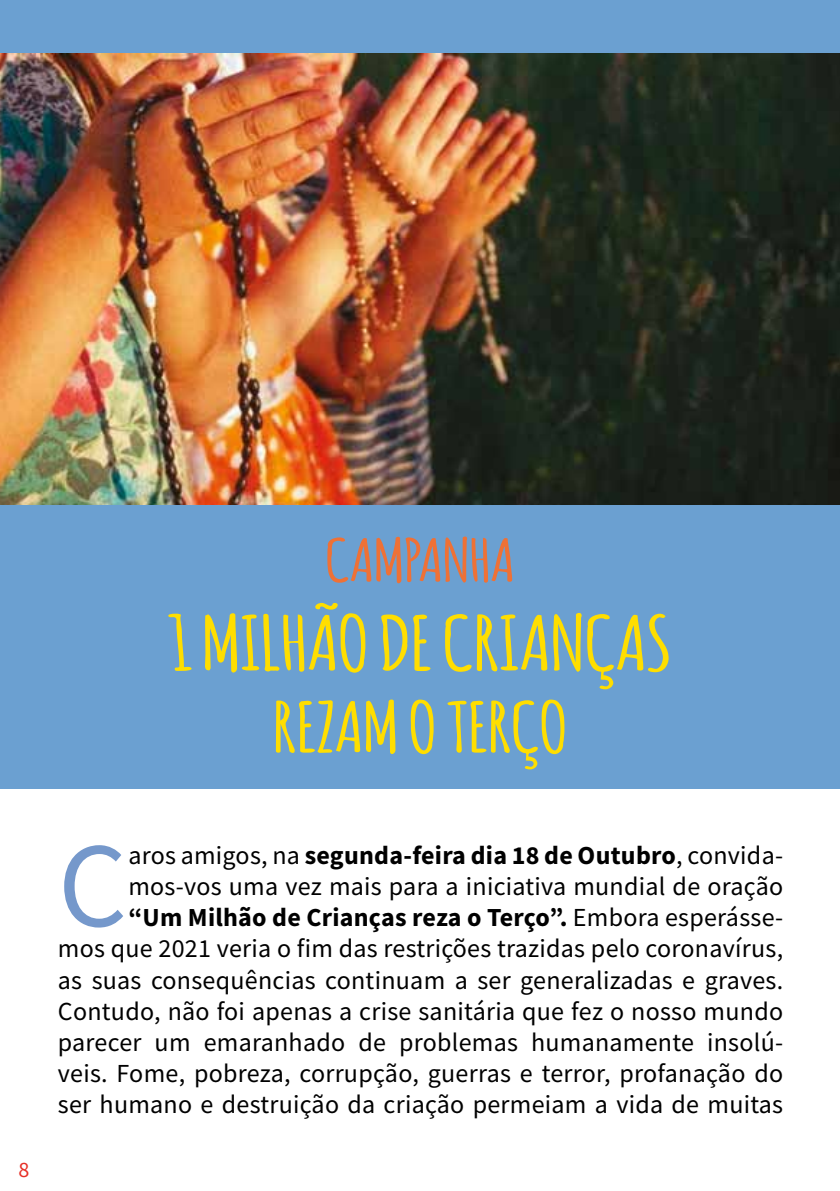
<style>
.page{position:relative;width:840px;height:1191px;background:#fff}
.page>*{position:absolute;margin:0;border:0;box-sizing:border-box;transform-origin:0 0}
.t1{font:121.2px "Source Sans Pro";color:#7598cb}
.t2{font:700 74px "Amatic";color:#ffde00;scale:1.3 1}
.t3{font:700 68px "Amatic";color:#ffde00;scale:1.3 1}
.t4{font:700 58px "Amatic";color:#ee7136;scale:1.3 1}
.t5{font:26px/31.2px "Source Sans Pro";letter-spacing:.01em;color:#000;text-align:right}
.t6{font:22px "Source Sans Pro";color:#e63027}
.s1{font-weight:700}
</style>
<div class="page">
<div style="left:0;top:0;width:839px;height:788px;background:#6ba0d1"></div>
<img style="left:0;top:54px;width:839px;height:450px">
<h3 class="t4" style="left:325px;top:519px;width:147px">CAMPANHA</h3>
<h2 class="t2" style="left:169px;top:590px;width:387px">1 MILHÃO DE CRIANÇAS</h2>
<h3 class="t3" style="left:272px;top:678px;width:228px">REZAM O TERÇO</h3>
<p class="t6" style="left:18px;top:1155px;width:12px">8</p>
<p class="t5" style="left:58px;top:839px;width:726px">aros amigos, na <span class="s1">segunda-feira dia 18 de Outubro</span>, convida&shy;mos-vos uma vez mais para a iniciativa mundial de oração<br><span class="s1">“Um Milhão de Crianças reza o Terço”.</span> Embora esperásse-<br>mos que 2021 veria o fim das restrições trazidas pelo coronavírus, as suas consequências continuam a ser generalizadas e graves.<br>Contudo, não foi apenas a crise sanitária que fez o nosso mundo parecer um emaranhado de problemas humanamente insolú&shy;veis. Fome, pobreza, corrupção, guerras e terror, profanação do ser humano e destruição da criação permeiam a vida de muitas</p>
<h1 class="t1" style="left:58px;top:808px;width:71px">C</h1>
</div>
